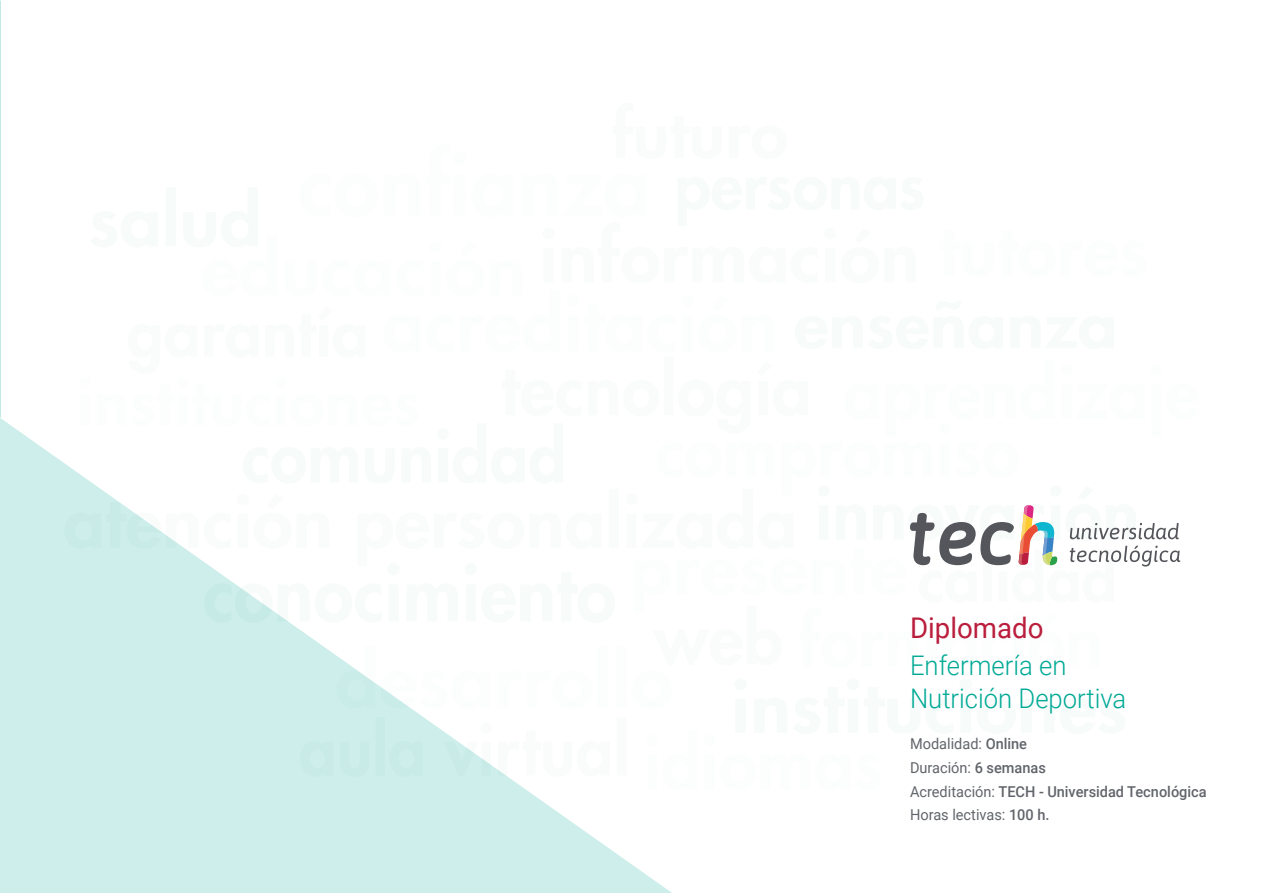
<style>
.page{position:relative;width:1263px;height:893px;background:#fff}
.page>*{position:absolute;margin:0;border:0;box-sizing:border-box;transform-origin:0 0}
.t1{font:28.5px "Roboto";color:#ba1e3c}
.t2{font:300 27px/33px "Roboto";color:#00a996;scale:.95 1}
.t3{font:15px/23.7px "Roboto";color:#61646a}
.s1{font-weight:500}
</style>
<div class="page">
<svg style="left:0;top:418px;width:672px;height:475px;background:#d1efec"></svg>
<svg style="left:64px;top:418px;width:1117px;height:372px"></svg>
<h1 class="t1" style="left:910px;top:608px;width:135px">Diplomado</h1>
<h2 class="t2" style="left:910px;top:648px;width:229px">Enfermería en<br>Nutrición Deportiva</h2>
<p class="t3" style="left:910px;top:731px;width:298px">Modalidad: <span class="s1">Online<br></span>Duración: <span class="s1">6 semanas<br></span>Acreditación: <span class="s1">TECH - Universidad Tecnológica<br></span>Horas lectivas: <span class="s1">100 h.</span></p>
</div>
